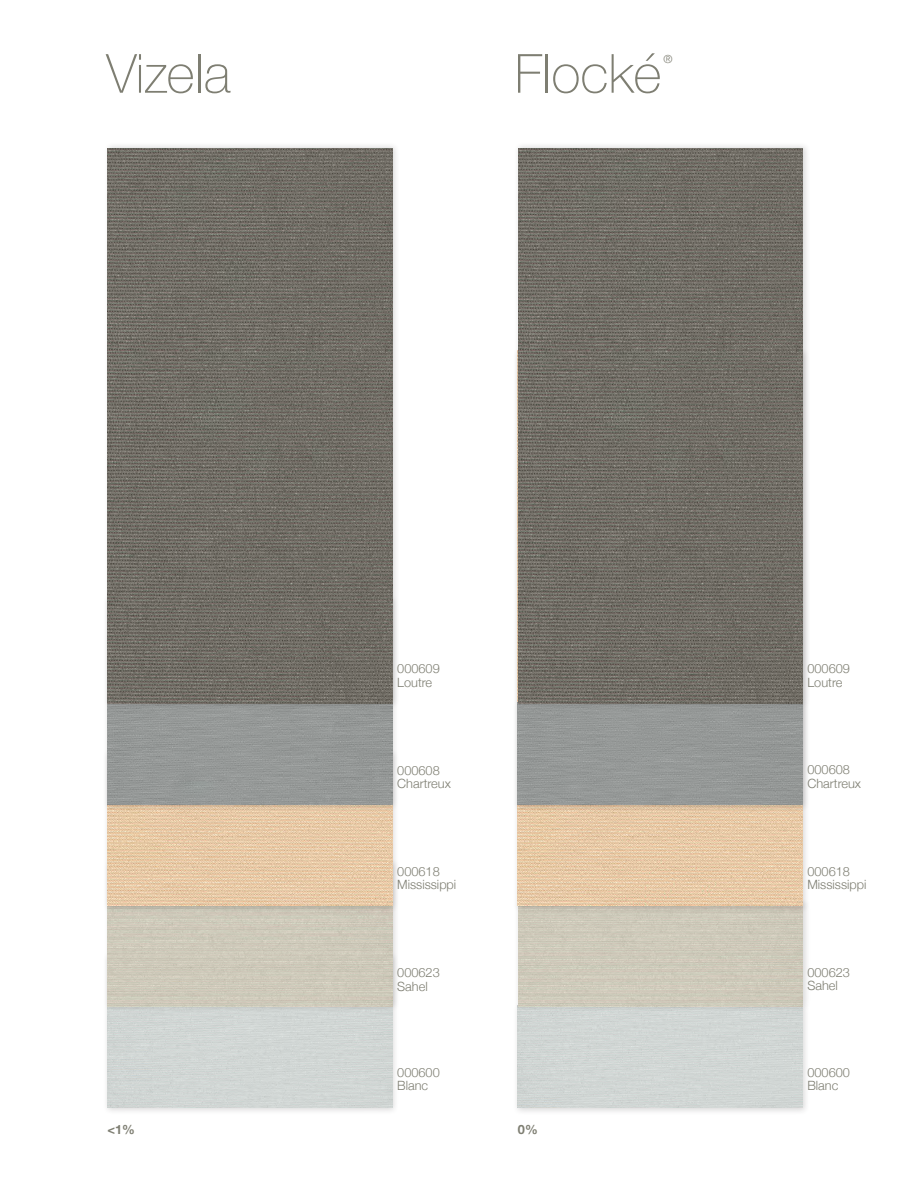
<style>
.page{position:relative;width:915px;height:1188px;background:#fff}
.page>*{position:absolute;margin:0;border:0;box-sizing:border-box;transform-origin:0 0}
.t1{font:100 54px "Helvetica Neue";color:#7e7e72}
.t2{font:300 12.75px "Helvetica Neue";color:#7e7e72}
.t3{font:700 12.75px "Helvetica Neue";color:#7e7e72}
.t4{font:300 11.4px "Helvetica Neue";color:#7e7e72}
</style>
<div class="page">
<div style="left:513px;top:1001px;width:296px;height:115px;background:#231f20;opacity:.18"></div>
<div style="left:518px;top:1012px;width:284px;height:96px;background:#d1d6d4"></div>
<div style="left:514px;top:898px;width:296px;height:114px;background:#231f20;opacity:.18"></div>
<div style="left:513px;top:346px;width:297px;height:567px;background:#231f20;opacity:.18"></div>
<img style="left:518px;top:812px;width:284px;height:94px">
<div style="left:513px;top:698px;width:296px;height:114px;background:#231f20;opacity:.18"></div>
<img style="left:518px;top:709px;width:284px;height:95px">
<div style="left:514px;top:142px;width:296px;height:567px;background:#231f20;opacity:.18"></div>
<div style="left:102px;top:950px;width:297px;height:166px;background:#231f20;opacity:.18"></div>
<div style="left:107px;top:1012px;width:285px;height:96px;background:#d1d6d4"></div>
<div style="left:104px;top:858px;width:296px;height:154px;background:#231f20;opacity:.18"></div>
<img style="left:108px;top:914px;width:284px;height:92px">
<div style="left:102px;top:747px;width:297px;height:167px;background:#231f20;opacity:.18"></div>
<img style="left:107px;top:812px;width:285px;height:94px">
<div style="left:102px;top:594px;width:297px;height:218px;background:#231f20;opacity:.18"></div>
<img style="left:107px;top:709px;width:285px;height:95px">
<div style="left:104px;top:142px;width:296px;height:567px;background:#231f20;opacity:.18"></div>
<img style="left:108px;top:148px;width:284px;height:555px">
<p class="t1" style="left:106px;top:33px;width:126px">Vizela</p>
<p class="t1" style="left:514px;top:33px;width:148px">Flocké</p>
<p class="t4" style="left:664px;top:50px;width:11px">®</p>
<p class="t2" style="left:397px;top:659px;width:44px">000609</p>
<p class="t2" style="left:397px;top:672px;width:36px">Loutre</p>
<p class="t2" style="left:807px;top:658px;width:44px">000609</p>
<p class="t2" style="left:807px;top:672px;width:36px">Loutre</p>
<p class="t2" style="left:397px;top:760px;width:44px">000608</p>
<p class="t2" style="left:397px;top:773px;width:55px">Chartreux</p>
<p class="t2" style="left:807px;top:760px;width:44px">000608</p>
<p class="t2" style="left:807px;top:773px;width:55px">Chartreux</p>
<p class="t2" style="left:397px;top:861px;width:44px">000618</p>
<p class="t2" style="left:397px;top:875px;width:61px">Mississippi</p>
<p class="t2" style="left:807px;top:861px;width:44px">000618</p>
<p class="t2" style="left:807px;top:874px;width:61px">Mississippi</p>
<p class="t2" style="left:397px;top:962px;width:44px">000623</p>
<p class="t2" style="left:397px;top:976px;width:32px">Sahel</p>
<p class="t2" style="left:807px;top:962px;width:44px">000623</p>
<p class="t2" style="left:807px;top:976px;width:32px">Sahel</p>
<p class="t2" style="left:397px;top:1062px;width:44px">000600</p>
<p class="t2" style="left:397px;top:1076px;width:32px">Blanc</p>
<p class="t2" style="left:807px;top:1062px;width:44px">000600</p>
<p class="t2" style="left:807px;top:1075px;width:32px">Blanc</p>
<p class="t3" style="left:107px;top:1119px;width:29px">&lt;1%</p>
<p class="t3" style="left:518px;top:1119px;width:21px">0%</p>
</div>
